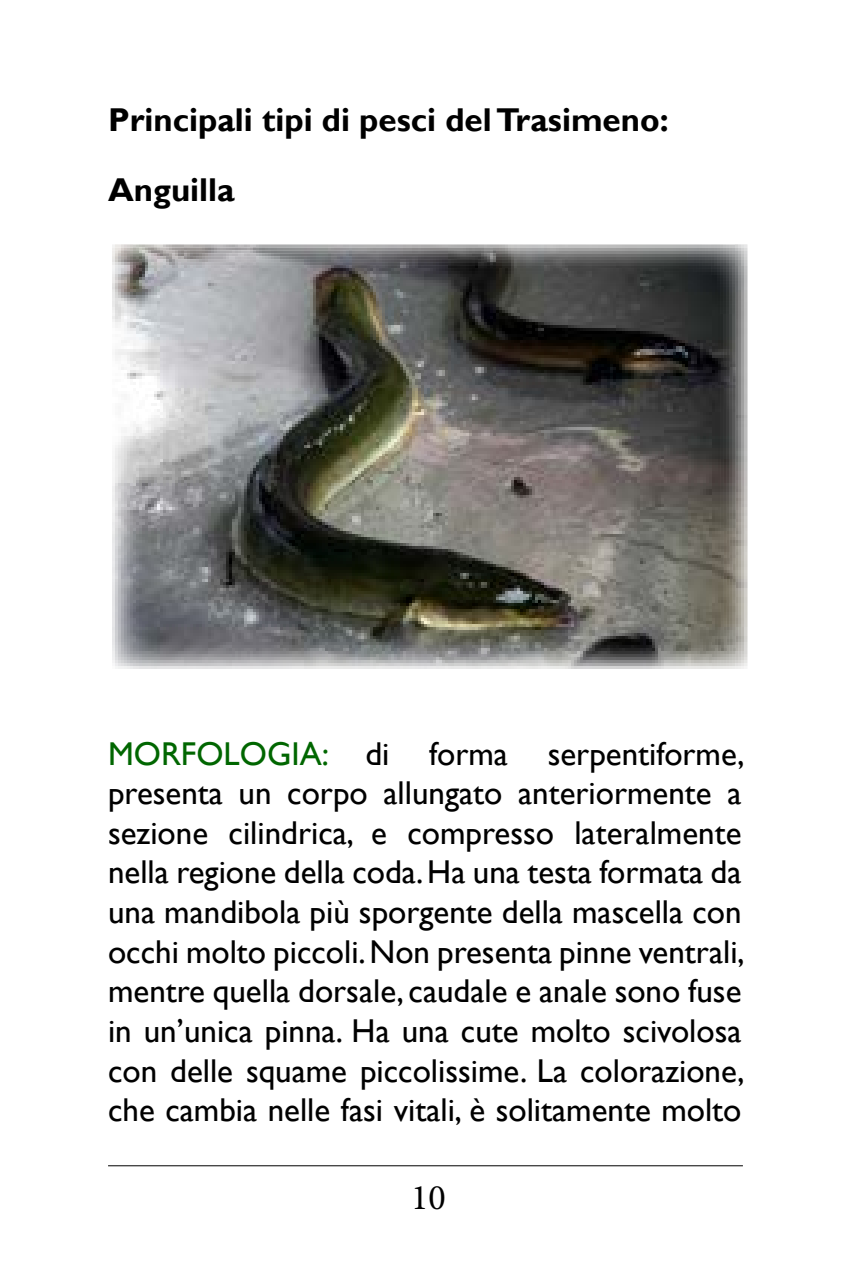
<style>
.page{position:relative;width:851px;height:1276px;background:#fff}
.page>*{position:absolute;margin:0;border:0;box-sizing:border-box;transform-origin:0 0}
.t1{font:36px "Minion Pro";color:#000}
.t2{font:33px/39.6px "Gill Sans";color:#000;text-align:justify}
.t3{font:700 33px/70.2px "Gill Sans";color:#000}
.s1{color:#060}
</style>
<div class="page">
<hr style="left:108px;top:1165px;width:634px;height:1px;background:#000">
<img style="left:113px;top:245px;width:634px;height:423px">
<p class="t3" style="left:108px;top:85px;width:562px">Principali tipi di pesci del Trasimeno:<br>Anguilla</p>
<p class="t2" style="left:108px;top:734px;width:638px"><span class="s1">MORFOLOGIA:</span> di forma serpentiforme, presenta un corpo allungato anteriormente a sezione cilindrica, e compresso lateralmente nella regione della coda. Ha una testa formata da una mandibola più sporgente della mascella con occhi molto piccoli. Non presenta pinne ventrali, mentre quella dorsale, caudale e anale sono fuse in un’unica pinna. Ha una cute molto scivolosa con delle squame piccolissime. La colorazione, che cambia nelle fasi vitali, è solitamente molto</p>
<p class="t1" style="left:411px;top:1173px;width:36px">10</p>
</div>
